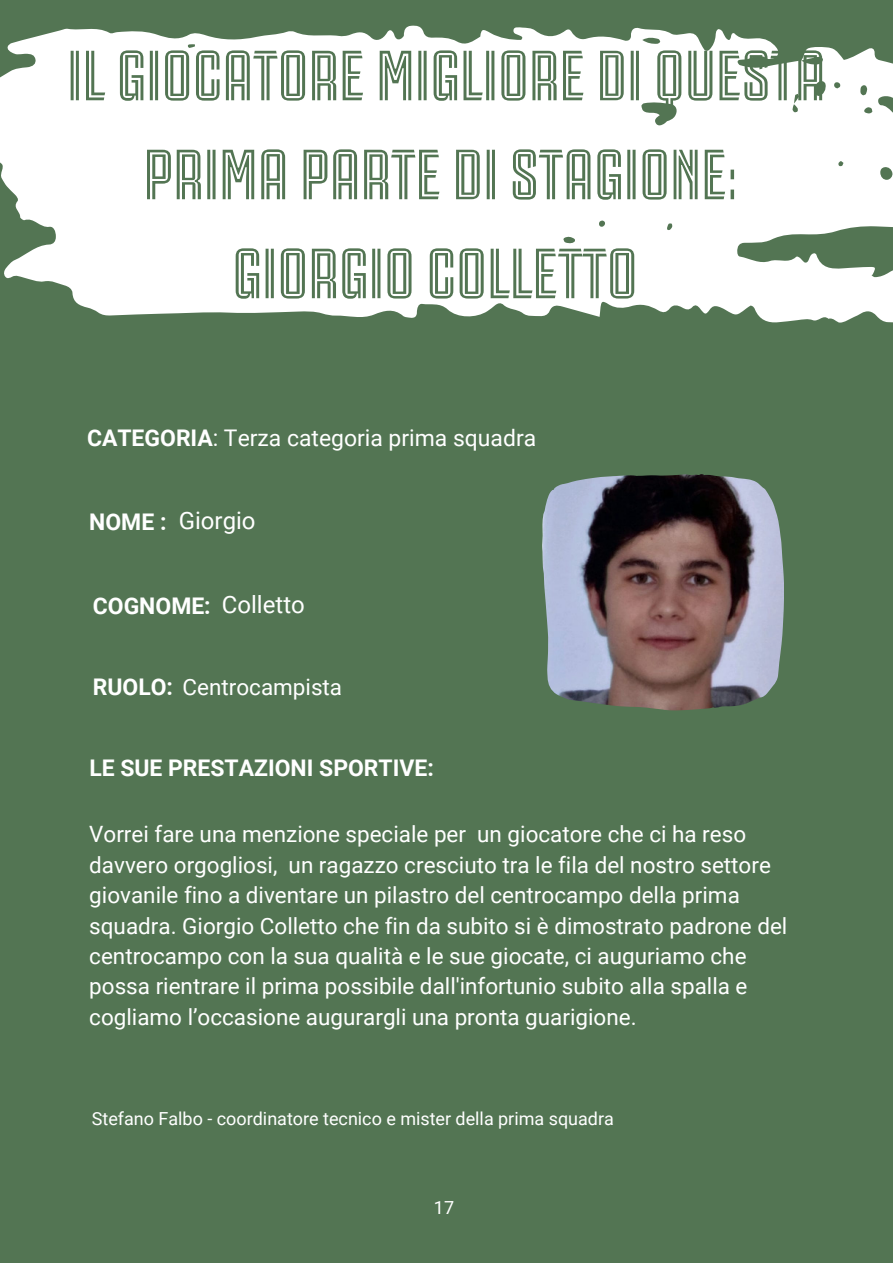
<style>
.page{position:relative;width:893px;height:1264px;background:#fff}
.page>*{position:absolute;margin:0;border:0;box-sizing:border-box;transform-origin:0 0}
.t1{font:71.25px/98.9px "Juventus Fans Boldinline";color:#537553;text-align:center}
.t2{font:24px "Roboto";color:#fff}
.t3{font:700 22.95px "Roboto";color:#fff}
.t4{font:22.95px "Roboto";color:#fff}
.t5{font:22.5px/30.3px "Roboto";color:#fff}
.t6{font:18px "Roboto";color:#fff}
.s1{font-weight:700}
.s2{font-weight:700;font-size:22.95px}
</style>
<div class="page">
<div style="left:0;top:0;width:892px;height:1262px;background:#537553"></div>
<svg style="left:0;top:25px;width:892px;height:298px;background:#eaeeea"></svg>
<img style="left:542px;top:474px;width:241px;height:236px">
<h1 class="t1" style="left:67px;top:18px;width:760px">IL GIOCATORE MIGLIORE DI QUESTA<br>PRIMA PARTE DI STAGIONE:<br>GIORGIO COLLETTO</h1>
<p class="t4" style="left:87px;top:425px;width:450px"><span class="s1">CATEGORIA</span>: Terza categoria prima squadra</p>
<p class="t3" style="left:89px;top:509px;width:79px">NOME :</p>
<p class="t2" style="left:179px;top:507px;width:78px">Giorgio</p>
<p class="t3" style="left:93px;top:592px;width:119px">COGNOME:</p>
<p class="t2" style="left:222px;top:591px;width:84px">Colletto</p>
<p class="t5" style="left:93px;top:672px;width:251px"><span class="s2">RUOLO:</span> Centrocampista</p>
<p class="t3" style="left:89px;top:755px;width:346px">LE SUE PRESTAZIONI SPORTIVE:</p>
<p class="t5" style="left:89px;top:819px;width:699px">Vorrei fare una menzione speciale per un giocatore che ci ha reso davvero orgogliosi, un ragazzo cresciuto tra le fila del nostro settore giovanile fino a diventare un pilastro del centrocampo della prima squadra. Giorgio Colletto che fin da subito si è dimostrato padrone del centrocampo con la sua qualità e le sue giocate, ci auguriamo che possa rientrare il prima possibile dall'infortunio subito alla spalla e cogliamo l’occasione augurargli una pronta guarigione.</p>
<p class="t6" style="left:92px;top:1108px;width:523px">Stefano Falbo - coordinatore tecnico e mister della prima squadra</p>
<p class="t6" style="left:434px;top:1197px;width:22px">17</p>
</div>
